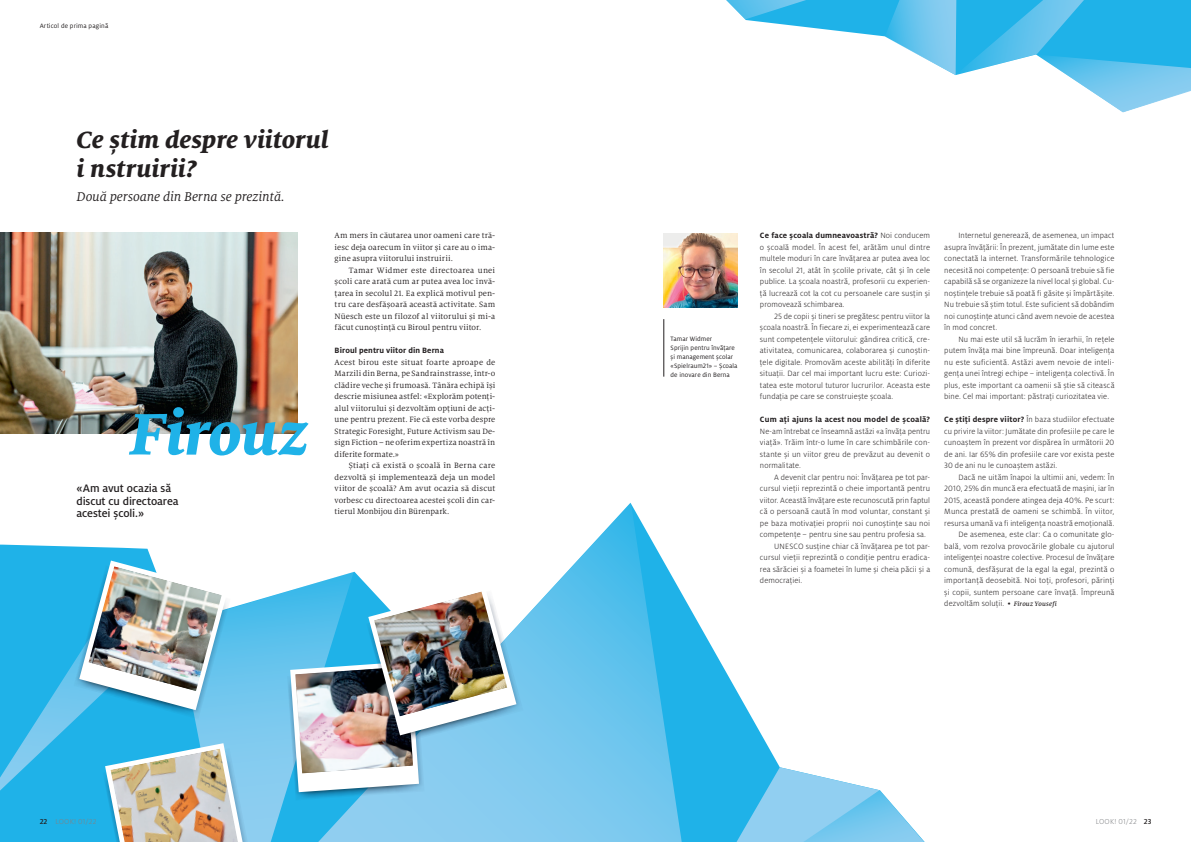
<style>
.page{position:relative;width:1191px;height:842px;background:#fff}
.page>*{position:absolute;margin:0;border:0;box-sizing:border-box;transform-origin:0 0}
.t1{font:italic 800 65px "Milo Serif Pro";letter-spacing:-.01em;color:#1fb2e8}
.t2{font:italic 800 26px/29px "Milo Serif Pro";color:#231f20}
.t3{font:italic 14px "Milo Serif Pro";letter-spacing:-.01em;color:#231f20}
.t4{font:500 12px/12.5px "Milo Pro";letter-spacing:-.01em;color:#231f20}
.t5{font:300 8.5px/11.5px "Milo Pro";letter-spacing:.015em;color:#231f20;text-align:justify}
.t6{font:8.5px/11.5px "Milo Serif Pro";letter-spacing:.01em;color:#231f20;text-align:justify}
.t7{font:700 8.5px "Milo Pro";letter-spacing:.02em;color:#231f20}
.t8{font:300 8px "Milo Pro";letter-spacing:.025em;color:#808285}
.t9{font:7px/9px "Milo Pro";letter-spacing:.01em;color:#231f20}
.s1{font-weight:700}
.s2{font-family:"Milo Serif Pro";font-weight:400}
.s3{font-family:"Milo Serif Pro";font-weight:500;font-style:italic;font-size:7px}
.s4{font-weight:500;color:#231f20}
</style>
<div class="page">
<svg style="left:0;top:544px;width:780px;height:298px"></svg>
<svg style="left:726px;top:0;width:465px;height:112px"></svg>
<svg style="left:693px;top:767px;width:232px;height:75px"></svg>
<svg style="left:281px;top:503px;width:406px;height:339px"></svg>
<svg style="left:176px;top:572px;width:178px;height:270px;background:#72c9ee"></svg>
<svg style="left:0;top:549px;width:176px;height:262px;background:#2bb5e8"></svg>
<img style="left:0;top:233px;width:298px;height:201px">
<img style="left:663px;top:233px;width:74px;height:74px">
<img style="left:287px;top:667px;width:137px;height:133px">
<img style="left:516px;top:590px;width:7px;height:154px">
<img style="left:290px;top:586px;width:226px;height:206px">
<img style="left:374px;top:592px;width:133px;height:124px">
<img style="left:103px;top:748px;width:150px;height:94px">
<svg style="left:105px;top:743px;width:138px;height:99px;background:#5bc1ea"></svg>
<img style="left:111px;top:749px;width:127px;height:93px">
<img style="left:74px;top:565px;width:157px;height:154px">
<svg style="left:79px;top:560px;width:148px;height:150px"></svg>
<img style="left:89px;top:566px;width:133px;height:125px">
<hr style="left:663px;top:319px;width:1px;height:58px;background:#231f20">
<p class="t9" style="left:40px;top:22px;width:70px">Articol de prima pagină</p>
<h2 class="t2" style="left:77px;top:125px;width:253px">Ce știm despre viitorul i nstruirii?</h2>
<h3 class="t3" style="left:77px;top:189px;width:210px">Două persoane din Berna se prezintă.</h3>
<h1 class="t1" style="left:130px;top:395px;width:181px">Firouz</h1>
<h3 class="t4" style="left:77px;top:482px;width:103px">«Am avut ocazia să discut cu directoarea acestei școli.»</h3>
<p class="t6" style="left:334px;top:230px;width:162px">Am mers în căutarea unor oameni care tră&shy;iesc deja oarecum în viitor și care au o ima&shy;gine asupra viitorului instruirii.</p>
<p class="t6" style="left:334px;top:264px;width:162px;text-indent:14px">Tamar Widmer este directoarea unei școli care arată cum ar putea avea loc învă&shy;țarea în secolul 21. Ea explică motivul pen&shy;tru care desfășoară această activitate. Sam Nüesch este un filozof al viitorului și mi-a făcut cunoștință cu Biroul pentru viitor.</p>
<p class="t7" style="left:334px;top:346px;width:111px">Biroul pentru viitor din Berna</p>
<p class="t6" style="left:334px;top:356px;width:162px">Acest birou este situat foarte aproape de Marzili din Berna, pe Sandrainstrasse, într-o clădire veche și frumoasă. Tânăra echipă își descrie misiunea astfel: «Explorăm potenți&shy;alul viitorului și dezvoltăm opțiuni de acți&shy;une pentru prezent. Fie că este vorba despre Strategic Foresight, Future Activism sau De&shy;sign Fiction – ne oferim expertiza noastră în diferite formate.»</p>
<p class="t6" style="left:334px;top:460px;width:162px;text-indent:14px">Știați că există o școală în Berna care dezvoltă și implementează deja un model viitor de școală? Am avut ocazia să discut vorbesc cu directoarea acestei școli din car&shy;tierul Monbijou din Bürenpark.</p>
<p class="t9" style="left:670px;top:334px;width:68px">Tamar Widmer<br>Sprijin pentru învățare și management școlar «Spielraum21» – Școala de inovare din Berna</p>
<p class="t5" style="left:760px;top:230px;width:172px"><span class="s1">Ce face școala dumneavoastră?</span> Noi conducem o școală model. În acest fel, arătăm unul dintre multele moduri în care învățarea ar putea avea loc în secolul 21, atât în școlile private, cât și în cele publice. La școala noastră, profesorii cu experien&shy;ță lucrează cot la cot cu persoanele care susțin și promovează schimbarea.</p>
<p class="t5" style="left:760px;top:310px;width:172px;text-indent:14px">25 de copii și tineri se pregătesc pentru viitor la școala noastră. În fiecare zi, ei experimentează care sunt competențele viitorului: gândirea critică, cre&shy;ativitatea, comunicarea, colaborarea și cunoștin&shy;țele digitale. Promovăm aceste abilități în diferite situații. Dar cel mai important lucru este: Curiozi&shy;tatea este motorul tuturor lucrurilor. Aceasta este fundația pe care se construiește școala.</p>
<p class="t7" style="left:760px;top:415px;width:172px">Cum ați ajuns la acest nou model de școală?</p>
<p class="t5" style="left:760px;top:425px;width:172px">Ne-am întrebat ce înseamnă astăzi «a învăța pentru viață». Trăim într-o lume în care schimbările con&shy;stante și un viitor greu de prevăzut au devenit o normalitate.</p>
<p class="t5" style="left:774px;top:471px;width:157px">A devenit clar pentru noi: Învățarea pe tot par-</p>
<p class="t5" style="left:760px;top:483px;width:172px">cursul vieții reprezintă o cheie importantă pentru</p>
<p class="t5" style="left:760px;top:494px;width:172px">viitor. Această învățare este recunoscută prin faptul</p>
<p class="t5" style="left:760px;top:506px;width:172px">că o persoană caută în mod voluntar, constant și</p>
<p class="t5" style="left:760px;top:517px;width:172px">pe baza motivației proprii noi cunoștințe sau noi</p>
<p class="t5" style="left:760px;top:529px;width:168px">competențe – pentru sine sau pentru profesia sa.</p>
<p class="t5" style="left:774px;top:540px;width:157px">UNESCO susține chiar că învățarea pe tot par-</p>
<p class="t5" style="left:760px;top:552px;width:172px">cursul vieții reprezintă o condiție pentru eradica-</p>
<p class="t5" style="left:760px;top:563px;width:172px">rea sărăciei și a foametei în lume și cheia păcii și a</p>
<p class="t5" style="left:760px;top:575px;width:44px">democrației.</p>
<p class="t5" style="left:944px;top:230px;width:172px;text-indent:14px">Internetul generează, de asemenea, un impact asupra învățării: În prezent, jumătate din lume este conectată la internet. Transformările tehnologice necesită noi competențe: O persoană trebuie să fie capabilă să se organizeze la nivel local și global. Cu&shy;noștințele trebuie să poată fi găsite și împărtășite.<br>Nu trebuie să știm totul. Este suficient să dobândim noi cunoștințe atunci când avem nevoie de acestea în mod concret.</p>
<p class="t5" style="left:944px;top:333px;width:172px;text-indent:14px">Nu mai este util să lucrăm în ierarhii, în rețele putem învăța mai bine împreună. Doar inteligența nu este suficientă. Astăzi avem nevoie de inteli&shy;gența unei întregi echipe – inteligența colectivă. În plus, este important ca oamenii să știe să citească bine. Cel mai important: păstrați curiozitatea vie.</p>
<p class="t5" style="left:944px;top:414px;width:172px"><span class="s1">Ce știți despre viitor?</span> În baza studiilor efectuate cu privire la viitor: Jumătate din profesiile pe care le cunoaștem în prezent vor dispărea în următorii 20 de ani. Iar 65% din profesiile care vor exista peste 30 de ani nu le cunoaștem astăzi.</p>
<p class="t5" style="left:958px;top:471px;width:157px">Dacă ne uităm înapoi la ultimii ani, vedem: În</p>
<p class="t5" style="left:944px;top:483px;width:172px">2010, 25% din muncă era efectuată de mașini, iar în</p>
<p class="t5" style="left:944px;top:494px;width:172px">2015, această pondere atingea deja 40%. Pe scurt:</p>
<p class="t5" style="left:944px;top:506px;width:172px">Munca prestată de oameni se schimbă. În viitor,</p>
<p class="t5" style="left:944px;top:517px;width:172px">resursa umană va fi inteligența noastră emoțională.</p>
<p class="t5" style="left:958px;top:529px;width:157px">De asemenea, este clar: Ca o comunitate glo-</p>
<p class="t5" style="left:944px;top:540px;width:172px">bală, vom rezolva provocările globale cu ajutorul</p>
<p class="t5" style="left:944px;top:552px;width:172px">inteligenței noastre colective. Procesul de învățare</p>
<p class="t5" style="left:944px;top:563px;width:172px">comună, desfășurat de la egal la egal, prezintă o</p>
<p class="t5" style="left:944px;top:575px;width:172px">importanță deosebită. Noi toți, profesori, părinți</p>
<p class="t5" style="left:944px;top:586px;width:172px">și copii, suntem persoane care învață. Împreună</p>
<p class="t5" style="left:944px;top:598px;width:114px">dezvoltăm soluții. <span class="s2">•</span> <span class="s3">Firouz Yousefi</span></p>
<p class="t8" style="left:40px;top:817px;width:58px"><span class="s4">22</span> LOOK! 01/22</p>
<p class="t8" style="left:1095px;top:817px;width:57px">LOOK! 01/22 <span class="s4">23</span></p>
</div>
